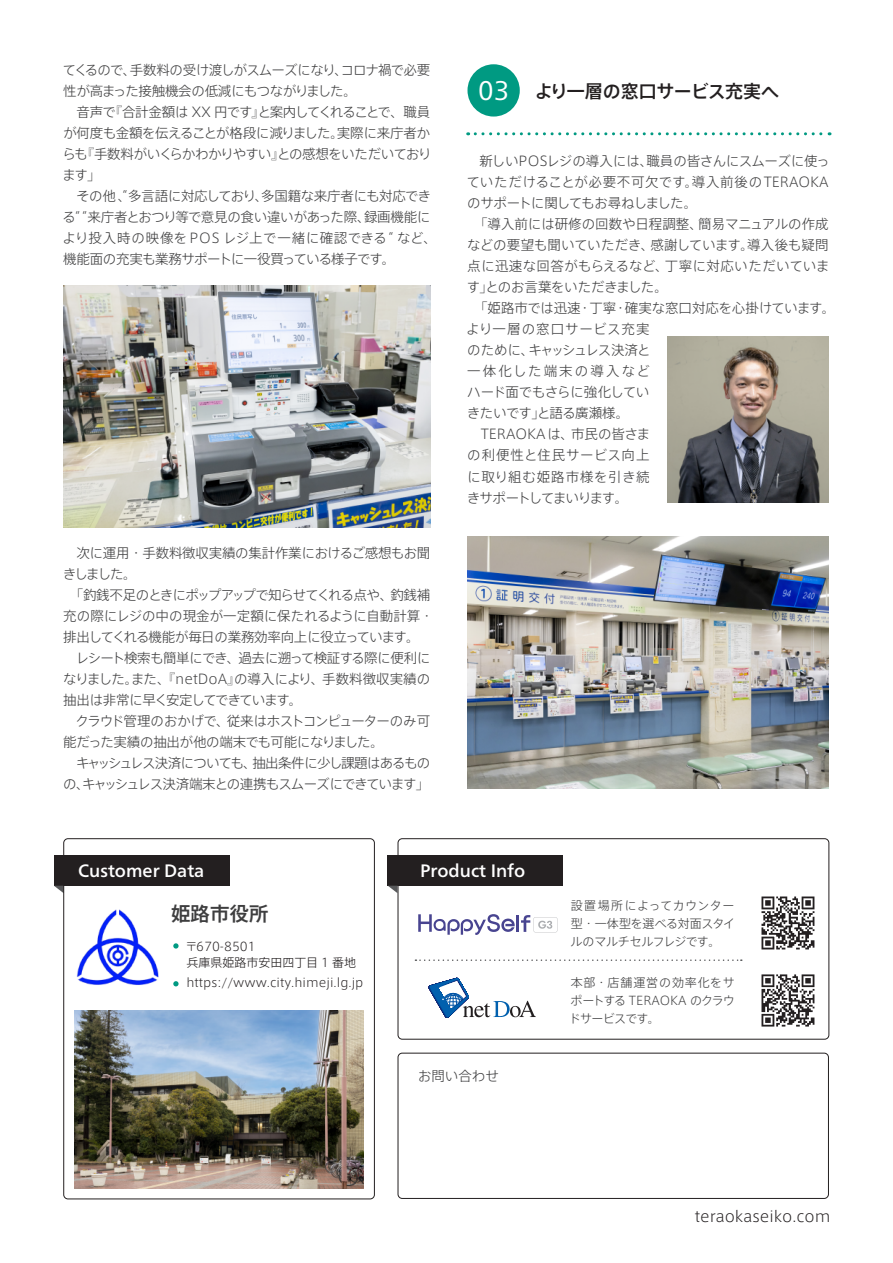
<style>
.page{position:relative;width:893px;height:1263px;background:#fff}
.page>*{position:absolute;margin:0;border:0;box-sizing:border-box;transform-origin:0 0}
.t1{font:27px "Frutiger Neue LT Pro";color:#fff}
.t2{font:500 19.5px "Axis Std";color:#3e3e3f}
.t3{font:500 18px "Frutiger Neue LT Pro";color:#fff}
.t4{font:500 18px "Axis Std";letter-spacing:-.02em;color:#231f20}
.t5{font:300 15px "Axis Std";color:#231f20}
.t6{font:300 13.5px/21px "Axis Std";letter-spacing:-.025em;color:#3e3e3f}
.t7{font:300 13.5px/21px "Axis Std";color:#3e3e3f}
.t8{font:300 13.5px/21px "Axis Std";letter-spacing:-.075em;color:#3e3e3f;text-align:right}
.t9{font:300 12px/18px "Axis Std";letter-spacing:-.01em;color:#3e3e3f;text-align:justify}
.t10{font:300 12px/16.5px "Axis Std";color:#231f20}
</style>
<div class="page">
<div style="left:398px;top:838px;width:431px;height:201px;border:1px solid #231f20;border-radius:4px"></div>
<div style="left:398px;top:1053px;width:431px;height:146px;border:1px solid #231f20;border-radius:4px"></div>
<img style="left:75px;top:1011px;width:289px;height:177px">
<hr style="left:516px;top:915px;width:3px;height:17px;background:#484490">
<svg style="left:521px;top:915px;width:36px;height:17px"></svg>
<svg style="left:418px;top:914px;width:97px;height:21px"></svg>
<img style="left:63px;top:286px;width:367px;height:241px">
<img style="left:467px;top:536px;width:362px;height:253px">
<div style="left:54px;top:855px;width:175px;height:31px;background:#231f20"></div>
<svg style="left:54px;top:886px;width:9px;height:7px"></svg>
<div style="left:388px;top:855px;width:175px;height:31px;background:#231f20"></div>
<svg style="left:388px;top:886px;width:10px;height:7px"></svg>
<svg style="left:173px;top:943px;width:6px;height:5px"></svg>
<svg style="left:173px;top:981px;width:6px;height:5px"></svg>
<div style="left:467px;top:64px;width:53px;height:53px;background:#009a82;border-radius:50%"></div>
<svg style="left:475px;top:132px;width:355px;height:3px"></svg>
<svg style="left:415px;top:959px;width:327px;height:2px"></svg>
<div style="left:63px;top:838px;width:312px;height:361px;border:1px solid #231f20;border-radius:4px"></div>
<img style="left:668px;top:337px;width:161px;height:166px">
<svg style="left:428px;top:977px;width:108px;height:41px"></svg>
<img style="left:76px;top:909px;width:83px;height:76px">
<img style="left:761px;top:896px;width:54px;height:54px">
<img style="left:761px;top:974px;width:54px;height:53px">
<p class="t6" style="left:62px;top:59px;width:376px">てくるので、手数料の受け渡しがスムーズになり、コロナ禍で必要性が高まった接触機会の低減にもつながりました。<br>　音声で『合計金額は XX 円です』と案内してくれることで、職員が何度も金額を伝えることが格段に減りました。実際に来庁者からも『手数料がいくらかわかりやすい』との感想をいただいております」<br>　その他“、多言語に対応しており、多国籍な来庁者にも対応できる““来庁者とおつり等で意見の食い違いがあった際、録画機能により投入時の映像をPOS レジ上で一緒に確認できる“ など、機能面の充実も業務サポートに一役買っている様子です。</p>
<p class="t6" style="left:63px;top:542px;width:372px">　次に運用・手数料徴収実績の集計作業におけるご感想もお聞きしました。<br>　「釣銭不足のときにポップアップで知らせてくれる点や、釣銭補充の際にレジの中の現金が一定額に保たれるように自動計算・排出してくれる機能が毎日の業務効率向上に役立っています。　レシート検索も簡単にでき、過去に遡って検証する際に便利になりました。また、『netDoA』の導入により、手数料徴収実績の抽出は非常に早く安定してできています。<br>　クラウド管理のおかげで、従来はホストコンピューターのみ可能だった実績の抽出が他の端末でも可能になりました。</p>
<p class="t8" style="left:63px;top:752px;width:368px">キャッシュレス決済についても、抽出条件に少し課題はあるものの、キャッシュレス決済端末との連携もスムーズにできています」</p>
<h1 class="t1" style="left:478px;top:74px;width:33px">03</h1>
<h3 class="t4" style="left:535px;top:77px;width:246px">より一層の窓口サービス充実へ</h3>
<p class="t7" style="left:466px;top:150px;width:371px;text-indent:13px">新しいPOSレジの導入には、職員の皆さんにスムーズに使っていただけることが必要不可欠です。導入前後のTERAOKAのサポートに関してもお尋ねしました。<br>　「導入前には研修の回数や日程調整、簡易マニュアルの作成などの要望も聞いていただき、感謝しています。導入後も疑問点に迅速な回答がもらえるなど、丁寧に対応いただいています」とのお言葉をいただきました。<br>　「姫路市では迅速・丁寧・確実な窓口対応を心掛けています。より一層の窓口サービス充実<br>のために、キャッシュレス決済と<br>一体化した端末の導入など<br>ハード面でもさらに強化してい<br>きたいです」と語る廣瀬様。<br>　TERAOKAは、市民の皆さま<br>の利便性と住民サービス向上<br>に取り組む姫路市様を引き続<br>きサポートしてまいります。</p>
<h3 class="t3" style="left:78px;top:860px;width:128px">Customer Data</h3>
<h3 class="t3" style="left:420px;top:860px;width:107px">Product Info</h3>
<h2 class="t2" style="left:171px;top:898px;width:99px">姫路市役所</h2>
<p class="t10" style="left:185px;top:937px;width:172px">〒670-8501<br>兵庫県姫路市安田四丁目 1 番地</p>
<p class="t10" style="left:186px;top:973px;width:179px">https://www.city.himeji.lg.jp</p>
<p class="t6" style="left:418px;top:1064px;width:82px">お問い合わせ</p>
<p class="t9" style="left:571px;top:895px;width:166px">設置場所によってカウンター型・一体型を選べる対面スタイルのマルチセルフレジです。</p>
<p class="t9" style="left:569px;top:972px;width:167px">本部・店舗運営の効率化をサポートする TERAOKA のクラウドサービスです。</p>
<p class="t5" style="left:695px;top:1205px;width:137px">teraokaseiko.com</p>
</div>
